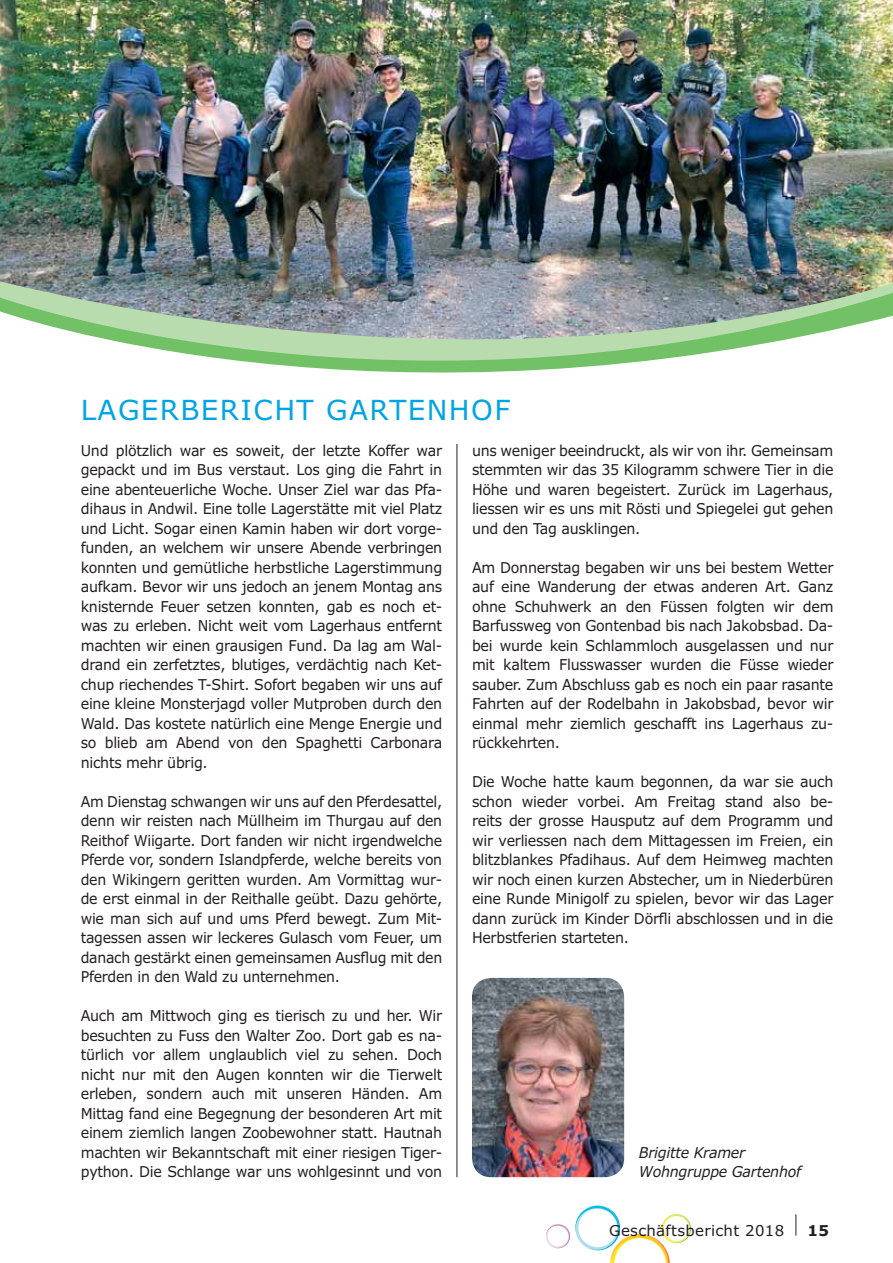
<style>
.page{position:relative;width:893px;height:1263px;background:#fff}
.page>*{position:absolute;margin:0;border:0;box-sizing:border-box;transform-origin:0 0}
.t1{font:27.75px "Verdana";letter-spacing:.05em;color:#00a4e4}
.t2{font:15px/19.5px "Verdana";letter-spacing:-.02em;color:#231f20;text-align:justify;scale:.95 1}
.t3{font:15px/19.5px "Verdana";letter-spacing:-.02em;color:#231f20;text-align:justify;scale:.94 1}
.t4{font:italic 15px/19.5px "Verdana";letter-spacing:-.02em;color:#231f20;scale:.95 1}
.t5{font:15px "Verdana";letter-spacing:.02em;color:#231f20}
.t6{font:700 15px "Verdana";color:#231f20}
</style>
<div class="page">
<hr style="left:457px;top:444px;width:1px;height:733px;background:#231f20">
<img style="left:472px;top:978px;width:152px;height:199px;border-radius:19px">
<img style="left:0;top:0;width:893px;height:280px">
<svg style="left:0;top:280px;width:893px;height:93px"></svg>
<svg style="left:546px;top:1205px;width:145px;height:58px"></svg>
<svg style="left:796px;top:1214px;width:1px;height:22px"></svg>
<h1 class="t1" style="left:81px;top:398px;width:431px">LAGERBERICHT GARTENHOF</h1>
<p class="t2" style="left:81px;top:442px;width:382px">Und plötzlich war es soweit, der letzte Koffer war gepackt und im Bus verstaut. Los ging die Fahrt in eine abenteuerliche Woche. Unser Ziel war das Pfa&shy;dihaus in Andwil. Eine tolle Lagerstätte mit viel Platz und Licht. Sogar einen Kamin haben wir dort vorge&shy;funden, an welchem wir unsere Abende verbringen konnten und gemütliche herbstliche Lagerstimmung aufkam. Bevor wir uns jedoch an jenem Montag ans knisternde Feuer setzen konnten, gab es noch et&shy;was zu erleben. Nicht weit vom Lagerhaus entfernt machten wir einen grausigen Fund. Da lag am Wal&shy;drand ein zerfetztes, blutiges, verdächtig nach Ket&shy;chup riechendes T-Shirt. Sofort begaben wir uns auf eine kleine Monsterjagd voller Mutproben durch den Wald. Das kostete natürlich eine Menge Energie und so blieb am Abend von den Spaghetti Carbonara nichts mehr übrig.</p>
<p class="t3" style="left:81px;top:793px;width:386px">Am Dienstag schwangen wir uns auf den Pferdesattel, denn wir reisten nach Müllheim im Thurgau auf den Reithof Wiigarte. Dort fanden wir nicht irgendwelche Pferde vor, sondern Islandpferde, welche bereits von den Wikingern geritten wurden. Am Vormittag wur&shy;de erst einmal in der Reithalle geübt. Dazu gehörte, wie man sich auf und ums Pferd bewegt. Zum Mit&shy;tagessen assen wir leckeres Gulasch vom Feuer, um danach gestärkt einen gemeinsamen Ausflug mit den Pferden in den Wald zu unternehmen.</p>
<p class="t2" style="left:81px;top:1007px;width:382px">Auch am Mittwoch ging es tierisch zu und her. Wir besuchten zu Fuss den Walter Zoo. Dort gab es na&shy;türlich vor allem unglaublich viel zu sehen. Doch nicht nur mit den Augen konnten wir die Tierwelt erleben, sondern auch mit unseren Händen. Am Mittag fand eine Begegnung der besonderen Art mit einem ziemlich langen Zoobewohner statt. Hautnah machten wir Bekanntschaft mit einer riesigen Tiger&shy;python. Die Schlange war uns wohlgesinnt und von</p>
<p class="t2" style="left:472px;top:442px;width:382px">uns weniger beeindruckt, als wir von ihr. Gemeinsam stemmten wir das 35 Kilogramm schwere Tier in die Höhe und waren begeistert. Zurück im Lagerhaus, liessen wir es uns mit Rösti und Spiegelei gut gehen und den Tag ausklingen.</p>
<p class="t2" style="left:472px;top:559px;width:382px">Am Donnerstag begaben wir uns bei bestem Wetter auf eine Wanderung der etwas anderen Art. Ganz ohne Schuhwerk an den Füssen folgten wir dem Barfussweg von Gontenbad bis nach Jakobsbad. Da&shy;bei wurde kein Schlammloch ausgelassen und nur mit kaltem Flusswasser wurden die Füsse wieder sauber. Zum Abschluss gab es noch ein paar rasante Fahrten auf der Rodelbahn in Jakobsbad, bevor wir einmal mehr ziemlich geschafft ins Lagerhaus zu&shy;rückkehrten.</p>
<p class="t2" style="left:472px;top:773px;width:382px">Die Woche hatte kaum begonnen, da war sie auch schon wieder vorbei. Am Freitag stand also be&shy;reits der grosse Hausputz auf dem Programm und wir verliessen nach dem Mittagessen im Freien, ein blitzblankes Pfadihaus. Auf dem Heimweg machten wir noch einen kurzen Abstecher, um in Niederbüren eine Runde Minigolf zu spielen, bevor wir das Lager dann zurück im Kinder Dörfli abschlossen und in die Herbstferien starteten.</p>
<p class="t4" style="left:639px;top:1144px;width:172px">Brigitte Kramer<br>Wohngruppe Gartenhof</p>
<p class="t5" style="left:609px;top:1223px;width:177px">Geschäftsbericht 2018</p>
<p class="t6" style="left:808px;top:1224px;width:23px">15</p>
</div>
